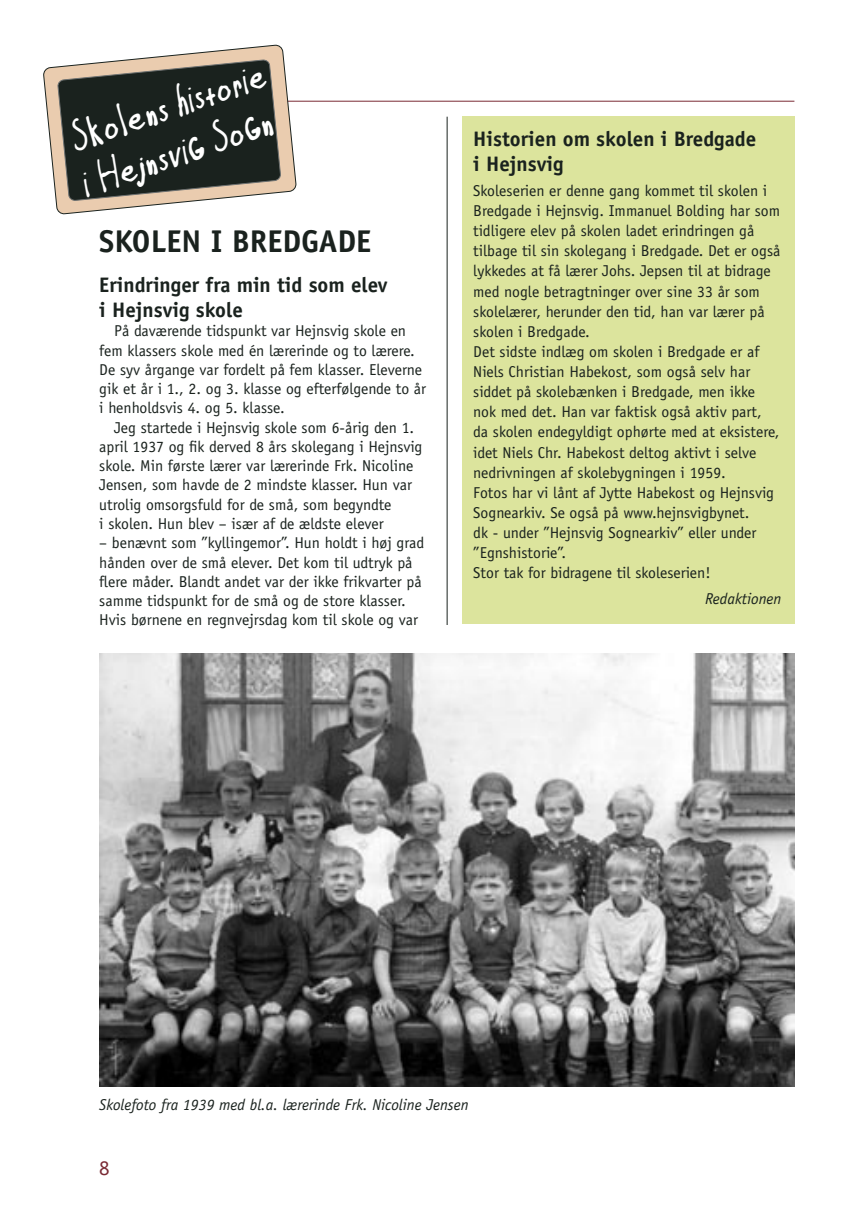
<style>
.page{position:relative;width:844px;height:1216px;background:#fff}
.page>*{position:absolute;margin:0;border:0;box-sizing:border-box;transform-origin:0 0}
.t1{font:italic 38.68px/46.4px "Islandia Normal";color:#fff}
.Brødtekst{font:700 31.5px "Officina Sans";color:#1a221e}
.korttitler{font:700 21px/25.2px "Officina Sans";color:#1a221e}
.brødtekst{font:21px "Officina Sans";color:#7a2a34}
.Brødtekst-2{font:15.75px/20.1px "Officina Sans";color:#1a221e}
.Billedtekst{font:italic 15.75px "Officina Sans";color:#1a221e}
.Brødtekst-3{font:italic 15.75px "Officina Sans";color:#1a221e}
</style>
<div class="page">
<hr style="left:446px;top:117px;width:1px;height:1012px;background:#1a221e">
<hr style="left:99px;top:101px;width:695px;height:1px;background:#7a2a34">
<div style="left:218px;top:625px;width:619px;height:513px;background:#fff"></div>
<svg style="left:43px;top:44px;width:253px;height:171px"></svg>
<svg style="left:57px;top:59px;width:224px;height:142px;background:#41423b"></svg>
<div style="left:461px;top:117px;width:333px;height:507px;background:#dce49d"></div>
<img style="left:99px;top:654px;width:695px;height:432px">
<p class="t1" style="left:58px;top:117px;width:211px;rotate:-19deg">Skolens historie i Hejnsvig Sogn</p>
<p class="Brødtekst" style="left:99px;top:221px;width:273px">SKOLEN I BREDGADE</p>
<p class="korttitler" style="left:99px;top:272px;width:290px">Erindringer fra min tid som elev i Hejnsvig skole</p>
<p class="Brødtekst-2" style="left:99px;top:321px;width:328px;line-height:19.2px;text-indent:15px">På daværende tidspunkt var Hejnsvig skole en fem klassers skole med én lærerinde og to lærere.<br>De syv årgange var fordelt på fem klasser. Eleverne gik et år i 1., 2. og 3. klasse og efterfølgende to år i henholdsvis 4. og 5. klasse.</p>
<p class="Brødtekst-2" style="left:99px;top:418px;width:324px;line-height:19.2px;text-indent:15px">Jeg startede i Hejnsvig skole som 6-årig den 1. april 1937 og fik derved 8 års skolegang i Hejnsvig skole. Min første lærer var lærerinde Frk. Nicoline Jensen, som havde de 2 mindste klasser. Hun var utrolig omsorgsfuld for de små, som begyndte<br>i skolen. Hun blev – især af de ældste elever</p>
<p class="Brødtekst-2" style="left:99px;top:533px;width:326px;line-height:19.2px">– benævnt som ”kyllingemor”. Hun holdt i høj grad hånden over de små elever. Det kom til udtryk på flere måder. Blandt andet var der ikke frikvarter på samme tidspunkt for de små og de store klasser.<br>Hvis børnene en regnvejrsdag kom til skole og var</p>
<p class="korttitler" style="left:473px;top:125px;width:284px">Historien om skolen i Bredgade i Hejnsvig</p>
<p class="Brødtekst-2" style="left:473px;top:180px;width:308px">Skoleserien er denne gang kommet til skolen i Bredgade i Hejnsvig. Immanuel Bolding har som tidligere elev på skolen ladet erindringen gå tilbage til sin skolegang i Bredgade. Det er også lykkedes at få lærer Johs. Jepsen til at bidrage med nogle betragtninger over sine 33 år som skolelærer, herunder den tid, han var lærer på skolen i Bredgade.</p>
<p class="Brødtekst-2" style="left:473px;top:341px;width:308px">Det sidste indlæg om skolen i Bredgade er af Niels Christian Habekost, som også selv har siddet på skolebænken i Bredgade, men ikke nok med det. Han var faktisk også aktiv part, da skolen endegyldigt ophørte med at eksistere, idet Niels Chr. Habekost deltog aktivt i selve nedrivningen af skolebygningen i 1959.</p>
<p class="Brødtekst-2" style="left:473px;top:482px;width:302px">Fotos har vi lånt af Jytte Habekost og Hejnsvig Sognearkiv. Se også på www.hejnsvigbynet.<br>dk - under ”Hejnsvig Sognearkiv” eller under ”Egnshistorie”.</p>
<p class="Brødtekst-2" style="left:473px;top:563px;width:239px">Stor tak for bidragene til skoleserien!</p>
<p class="Brødtekst-3" style="left:705px;top:589px;width:78px">Redaktionen</p>
<p class="Billedtekst" style="left:99px;top:1095px;width:371px">Skolefoto fra 1939 med bl.a. lærerinde Frk. Nicoline Jensen</p>
<p class="brødtekst" style="left:99px;top:1155px;width:12px">8</p>
</div>
